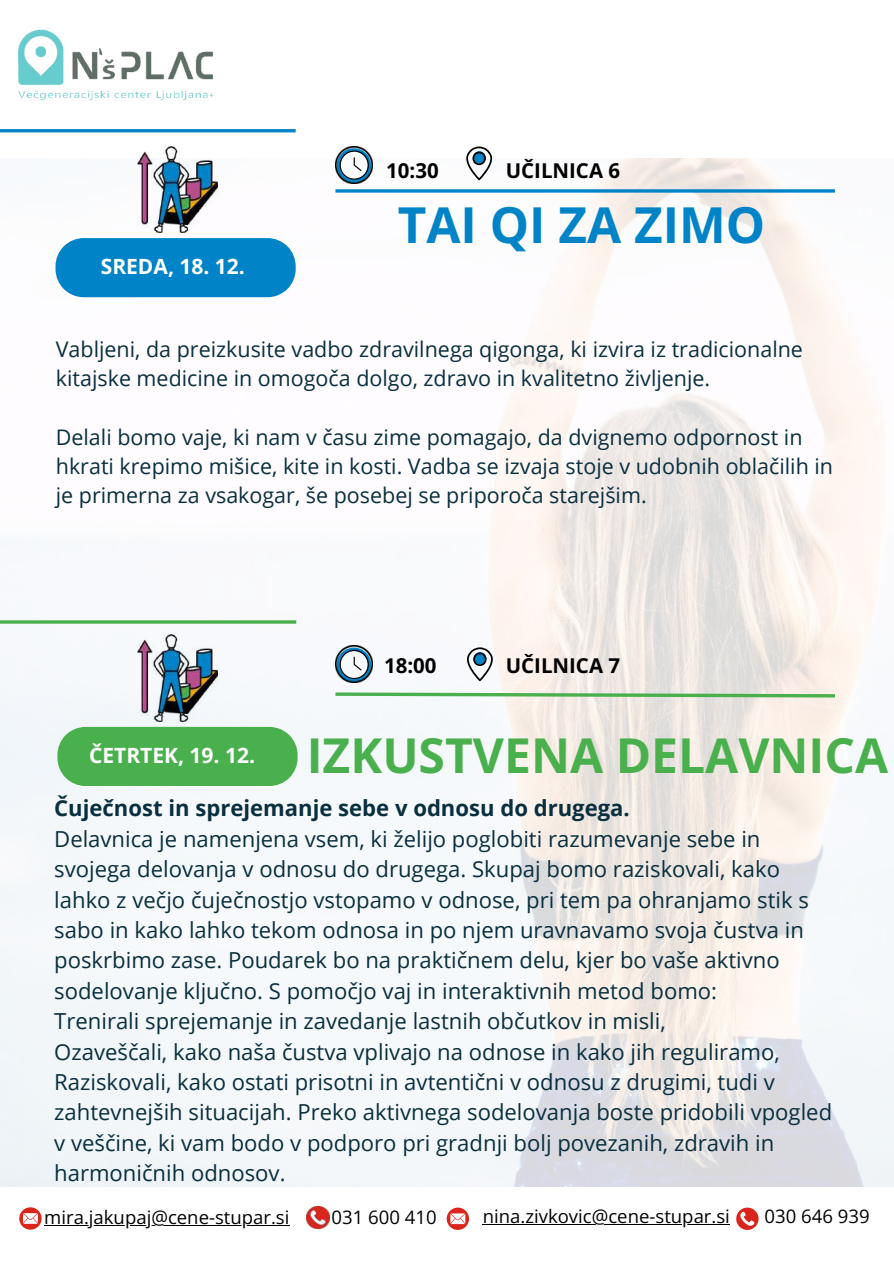
<style>
.page{position:relative;width:894px;height:1264px;background:#fff}
.page>*{position:absolute;margin:0;border:0;box-sizing:border-box;transform-origin:0 0}
.t1{font:700 49.5px "Open Sans";color:#0083c7}
.t2{font:700 48px "Open Sans";color:#4ab04d}
.t3{font:22.05px/30.3px "Open Sans";color:#0a2f3f}
.t4{font:700 22.05px "Open Sans";color:#0a2f3f}
.t5{font:21.45px/29.2px "Open Sans";color:#0a2f3f}
.t6{font:700 21px "Open Sans";color:#fff}
.t7{font:700 20.4px "Open Sans";color:#000}
.t8{font:18.6px "Open Sans";color:#000}
</style>
<div class="page">
<img style="left:0;top:158px;width:893px;height:1028px">
<div style="left:55px;top:238px;width:240px;height:59px;background:#0083c7"></div>
<img style="left:18px;top:29px;width:195px;height:72px">
<hr style="left:0;top:129px;width:295px;height:3px;background:#0083c7">
<svg style="left:19px;top:1207px;width:23px;height:22px"></svg>
<img style="left:306px;top:1206px;width:23px;height:22px">
<svg style="left:446px;top:1207px;width:23px;height:22px"></svg>
<svg style="left:736px;top:1207px;width:22px;height:22px"></svg>
<hr style="left:44px;top:1225px;width:245px;height:1px;background:#000">
<hr style="left:0;top:620px;width:296px;height:3px;background:#4ab04d">
<div style="left:57px;top:727px;width:240px;height:59px;background:#4ab04d"></div>
<img style="left:335px;top:146px;width:37px;height:37px">
<svg style="left:336px;top:148px;width:35px;height:35px"></svg>
<svg style="left:466px;top:146px;width:26px;height:34px"></svg>
<img style="left:137px;top:146px;width:80px;height:87px">
<svg style="left:335px;top:189px;width:499px;height:4px;background:#2694cd"></svg>
<img style="left:335px;top:645px;width:37px;height:38px">
<svg style="left:336px;top:647px;width:35px;height:35px"></svg>
<svg style="left:467px;top:647px;width:25px;height:34px"></svg>
<img style="left:137px;top:635px;width:80px;height:86px">
<svg style="left:332px;top:690px;width:506px;height:9px"></svg>
<hr style="left:482px;top:1224px;width:247px;height:1px;background:#000">
<p class="t7" style="left:386px;top:156px;width:54px">10:30</p>
<p class="t7" style="left:505px;top:156px;width:116px">UČILNICA 6</p>
<p class="t6" style="left:101px;top:252px;width:146px">SREDA, 18. 12.</p>
<h1 class="t1" style="left:397px;top:190px;width:369px">TAI QI ZA ZIMO</h1>
<p class="t5" style="left:56px;top:334px;width:748px">Vabljeni, da preizkusite vadbo zdravilnega qigonga, ki izvira iz tradicionalne kitajske medicine in omogoča dolgo, zdravo in kvalitetno življenje.</p>
<p class="t5" style="left:56px;top:421px;width:778px">Delali bomo vaje, ki nam v času zime pomagajo, da dvignemo odpornost in hkrati krepimo mišice, kite in kosti. Vadba se izvaja stoje v udobnih oblačilih in je primerna za vsakogar, še posebej se priporoča starejšim.</p>
<p class="t7" style="left:384px;top:651px;width:54px">18:00</p>
<p class="t7" style="left:505px;top:651px;width:116px">UČILNICA 7</p>
<h2 class="t2" style="left:306px;top:722px;width:583px">IZKUSTVENA DELAVNICA</h2>
<p class="t6" style="left:89px;top:740px;width:167px">ČETRTEK, 19. 12.</p>
<p class="t4" style="left:54px;top:793px;width:577px">Čuječnost in sprejemanje sebe v odnosu do drugega.</p>
<p class="t3" style="left:54px;top:823px;width:779px">Delavnica je namenjena vsem, ki želijo poglobiti razumevanje sebe in svojega delovanja v odnosu do drugega. Skupaj bomo raziskovali, kako lahko z večjo čuječnostjo vstopamo v odnose, pri tem pa ohranjamo stik s sabo in kako lahko tekom odnosa in po njem uravnavamo svoja čustva in poskrbimo zase. Poudarek bo na praktičnem delu, kjer bo vaše aktivno sodelovanje ključno. S pomočjo vaj in interaktivnih metod bomo:<br>Trenirali sprejemanje in zavedanje lastnih občutkov in misli,<br>Ozaveščali, kako naša čustva vplivajo na odnose in kako jih reguliramo, Raziskovali, kako ostati prisotni in avtentični v odnosu z drugimi, tudi v zahtevnejših situacijah. Preko aktivnega sodelovanja boste pridobili vpogled v veščine, ki vam bodo v podporo pri gradnji bolj povezanih, zdravih in harmoničnih odnosov.</p>
<p class="t8" style="left:44px;top:1204px;width:246px">mira.jakupaj@cene-stupar.si</p>
<p class="t8" style="left:331px;top:1203px;width:106px">031 600 410</p>
<p class="t8" style="left:482px;top:1203px;width:248px">nina.zivkovic@cene-stupar.si</p>
<p class="t8" style="left:764px;top:1203px;width:106px">030 646 939</p>
</div>
